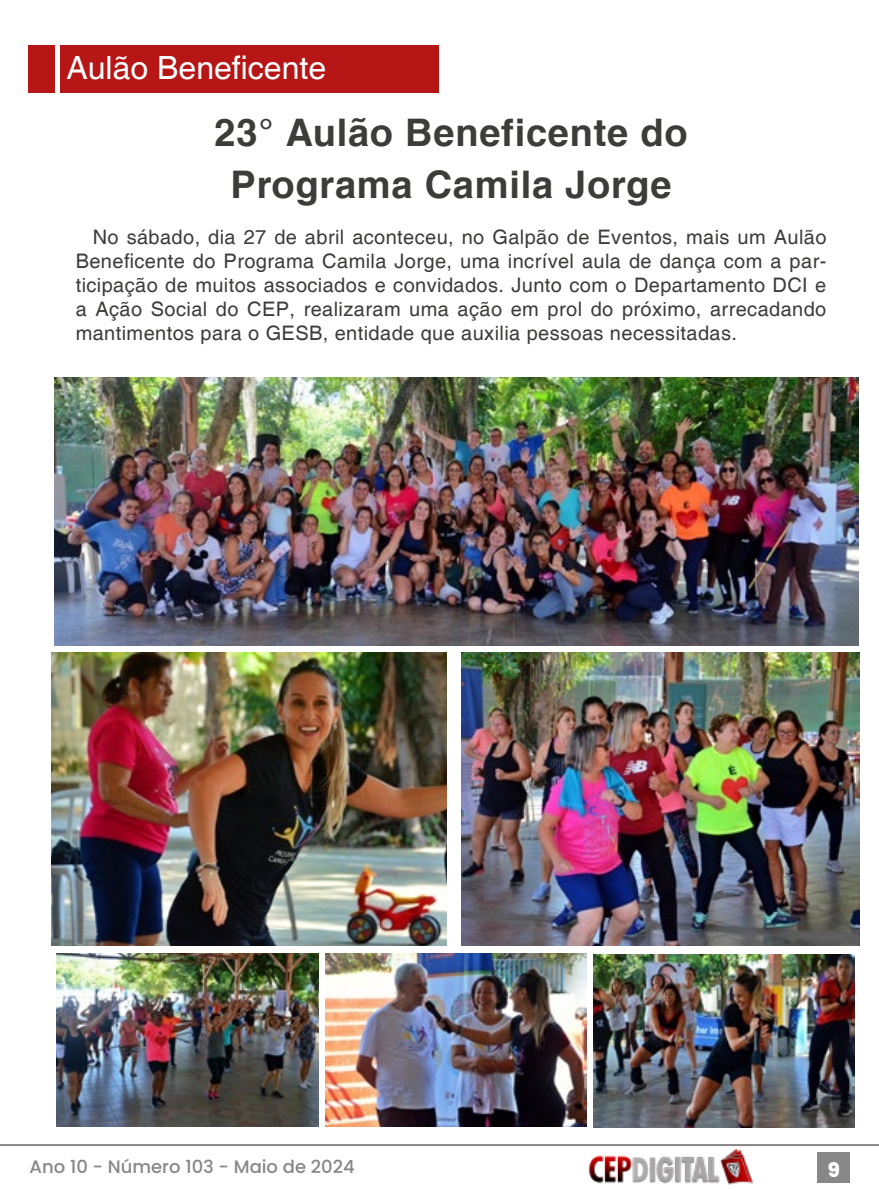
<style>
.page{position:relative;width:879px;height:1191px;background:#fff}
.page>*{position:absolute;margin:0;border:0;box-sizing:border-box;transform-origin:0 0}
.t1{font:700 38px/52px "Helvetica";letter-spacing:.02em;color:#3c3c3b;text-align:center}
.t2{font:32px "Helvetica";color:#fff}
.t3{font:20px/24px "Helvetica";letter-spacing:.02em;color:#3c3c3b;text-align:justify}
.t4{font:800 20px "Poppins";color:#fff}
.t5{font:500 18px "Poppins";color:#878787}
</style>
<div class="page">
<div style="left:817px;top:1152px;width:33px;height:31px;background:#878787"></div>
<img style="left:589px;top:1148px;width:164px;height:37px">
<hr style="left:0;top:1144px;width:879px;height:2px;background:#878787">
<div style="left:28px;top:45px;width:26px;height:47px;background:#b61615"></div>
<div style="left:60px;top:45px;width:378px;height:47px;background:#b61615"></div>
<img style="left:54px;top:377px;width:805px;height:268px">
<img style="left:57px;top:953px;width:261px;height:173px">
<img style="left:593px;top:955px;width:261px;height:172px">
<img style="left:325px;top:953px;width:261px;height:173px">
<img style="left:51px;top:652px;width:395px;height:293px">
<img style="left:461px;top:652px;width:398px;height:293px">
<h2 class="t2" style="left:66px;top:49px;width:261px">Aulão Beneficente</h2>
<h1 class="t1" style="left:215px;top:106px;width:474px">23° Aulão Beneficente do<br>Programa Camila Jorge</h1>
<p class="t3" style="left:76px;top:226px;width:752px;text-indent:17px">No sábado, dia 27 de abril aconteceu, no Galpão de Eventos, mais um Aulão Beneficente do Programa Camila Jorge, uma incrível aula de dança com a par&shy;ticipação de muitos associados e convidados. Junto com o Departamento DCI e a Ação Social do CEP, realizaram uma ação em prol do próximo, arrecadando mantimentos para o GESB, entidade que auxilia pessoas necessitadas.</p>
<p class="t5" style="left:30px;top:1156px;width:327px">Ano 10 - Número 103 - Maio de 2024</p>
<p class="t4" style="left:828px;top:1158px;width:14px">9</p>
</div>
